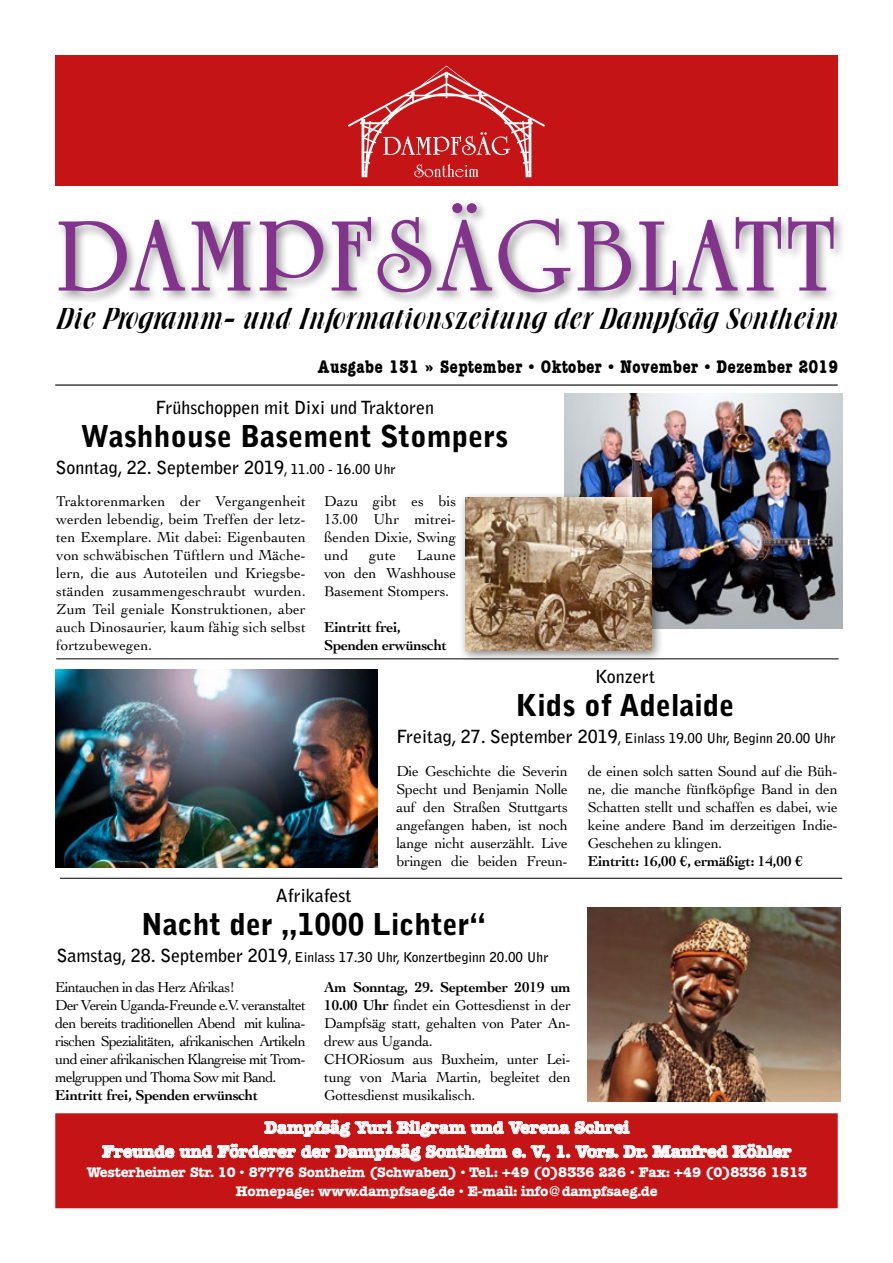
<style>
.page{position:relative;width:893px;height:1263px;background:#fff}
.page>*{position:absolute;margin:0;border:0;box-sizing:border-box;transform-origin:0 0}
.t1{font:700 103.5px "University Roman Std";letter-spacing:.025em;color:#82338b}
.t2{font:900 30px "Bell Gothic Std";color:#000}
.t3{font:30px "Brianquol Normal";letter-spacing:.035em;color:#000}
.t4{font:700 18px "Bell Gothic Std";color:#000}
.t5{font:18px "Amerigo Condensed Large Normal";color:#000}
.t6{font:16.5px/24px "Amerigo Large Normal";letter-spacing:-.02em;color:#fff;text-align:center}
.t7{font:15px/18px "Cochin";letter-spacing:-.02em;color:#000;text-align:justify}
.t8{font:15px/18px "Cochin";letter-spacing:-.05em;color:#000}
.t9{font:700 15px/18px "Cochin";letter-spacing:-.02em;color:#000}
.t10{font:13.5px/19.5px "Amerigo Large Normal";letter-spacing:-.02em;color:#fff;text-align:center}
.t11{font:700 13.5px "Bell Gothic Std";color:#000}
.s1{font-size:13.5px}
.s2{font-size:18px}
.s3{font-weight:700}
</style>
<div class="page">
<div style="left:55px;top:56px;width:783px;height:130px;background:#c51415"></div>
<svg style="left:348px;top:66px;width:197px;height:111px"></svg>
<div style="left:55px;top:199px;width:790px;height:108px;background:#000;opacity:.4"></div>
<hr style="left:55px;top:384px;width:783px;height:2px;background:#000">
<svg style="left:55px;top:1113px;width:783px;height:96px;background:#c92728"></svg>
<hr style="left:56px;top:659px;width:783px;height:1px;background:#000">
<img style="left:564px;top:393px;width:278px;height:235px">
<div style="left:459px;top:492px;width:204px;height:171px;background:#000;opacity:.5"></div>
<img style="left:465px;top:498px;width:186px;height:152px">
<img style="left:55px;top:669px;width:322px;height:199px">
<img style="left:588px;top:908px;width:252px;height:193px">
<hr style="left:60px;top:878px;width:782px;height:1px;background:#000">
<h1 class="t1" style="left:55px;top:198px;width:782px">DAMPFSÄGBLATT</h1>
<h2 class="t3" style="left:55px;top:304px;width:782px">Die Programm- und Informationszeitung der Dampfsäg Sontheim</h2>
<p class="t5" style="left:318px;top:356px;width:522px">Ausgabe 131 » September • Oktober • November • Dezember 2019</p>
<p class="t4" style="left:155px;top:397px;width:280px">Frühschoppen mit Dixi und Traktoren</p>
<h2 class="t2" style="left:81px;top:419px;width:429px">Washhouse Basement Stompers</h2>
<p class="t4" style="left:55px;top:457px;width:342px">Sonntag, 22. September 2019<span class="s1">, 11.00 - 16.00 Uhr</span></p>
<p class="t7" style="left:56px;top:491px;width:251px">Traktorenmarken der Vergangenheit werden lebendig, beim Treffen der letz&shy;ten Exemplare. Mit dabei: Eigenbauten von schwäbischen Tüftlern und Mäche&shy;lern, die aus Autoteilen und Kriegsbe&shy;ständen zusammengeschraubt wurden.<br>Zum Teil geniale Konstruktionen, aber auch Dinosaurier, kaum fähig sich selbst fortzubewegen.</p>
<p class="t7" style="left:324px;top:491px;width:134px">Dazu gibt es bis 13.00 Uhr mitrei&shy;ßenden Dixie, Swing und</p>
<p class="t7" style="left:324px;top:545px;width:133px;text-indent:93px">Laune von den Washhouse Basement Stompers.</p>
<p class="t9" style="left:324px;top:617px;width:124px">Eintritt frei,<br>Spenden erwünscht</p>
<p class="t7" style="left:369px;top:545px;width:28px">gute</p>
<p class="t4" style="left:595px;top:665px;width:61px">Konzert</p>
<h2 class="t2" style="left:516px;top:687px;width:220px">Kids of Adelaide</h2>
<p class="t11" style="left:396px;top:730px;width:441px"><span class="s2">Freitag, 27. September 2019</span>, Einlass 19.00 Uhr, Beginn 20.00 Uhr</p>
<p class="t7" style="left:396px;top:761px;width:173px">Die Geschichte die Severin Specht und Benjamin Nolle auf den Straßen Stuttgarts angefangen haben, ist noch lange nicht auserzählt. Live bringen die beiden Freun-</p>
<p class="t4" style="left:276px;top:885px;width:77px">Afrikafest</p>
<h2 class="t2" style="left:141px;top:907px;width:346px">Nacht der „1000 Lichter“</h2>
<p class="t11" style="left:56px;top:949px;width:494px"><span class="s2">Samstag, 28. September 2019</span>, Einlass 17.30 Uhr, Konzertbeginn 20.00 Uhr</p>
<p class="t8" style="left:55px;top:977px;width:252px">Eintauchen in das Herz Afrikas!<br>Der Verein Uganda-Freunde e.V. veranstaltet den bereits traditionellen Abend mit kulina&shy;rischen Spezialitäten, afrikanischen Artikeln und einer afrikanischen Klangreise mit Trom&shy;melgruppen und Thoma Sow mit Band.</p>
<p class="t9" style="left:55px;top:1085px;width:205px">Eintritt frei, Spenden erwünscht</p>
<p class="t7" style="left:324px;top:977px;width:248px;text-align:left"><span class="s3">Am Sonntag, 29. September 2019 um<br>10.00 Uhr</span> findet ein Gottesdienst in der<br>Dampfsäg statt, gehalten von Pater An&shy;drew aus Uganda.<br>CHORiosum aus Buxheim, unter Lei&shy;tung von Maria Martin, begleitet den<br>Gottesdienst musikalisch.</p>
<p class="t7" style="left:588px;top:761px;width:251px">de einen solch satten Sound auf die Büh&shy;ne, die manche fünfköpfige Band in den Schatten stellt und schaffen es dabei, wie keine andere Band im derzeitigen Indie-Geschehen zu klingen.</p>
<p class="t9" style="left:588px;top:851px;width:216px">Eintritt: 16,00 €, ermäßigt: 14,00 €</p>
<p class="t6" style="left:102px;top:1116px;width:691px">Dampfsäg Yuri Bilgram und Verena Schrei<br>Freunde und Förderer der Dampfsäg Sontheim e. V., 1. Vors. Dr. Manfred Köhler</p>
<p class="t10" style="left:86px;top:1162px;width:723px">Westerheimer Str. 10 • 87776 Sontheim (Schwaben) • Tel.: +49 (0)8336 226 • Fax: +49 (0)8336 1513<br>Homepage: www.dampfsaeg.de • E-mail: info@dampfsaeg.de</p>
</div>
